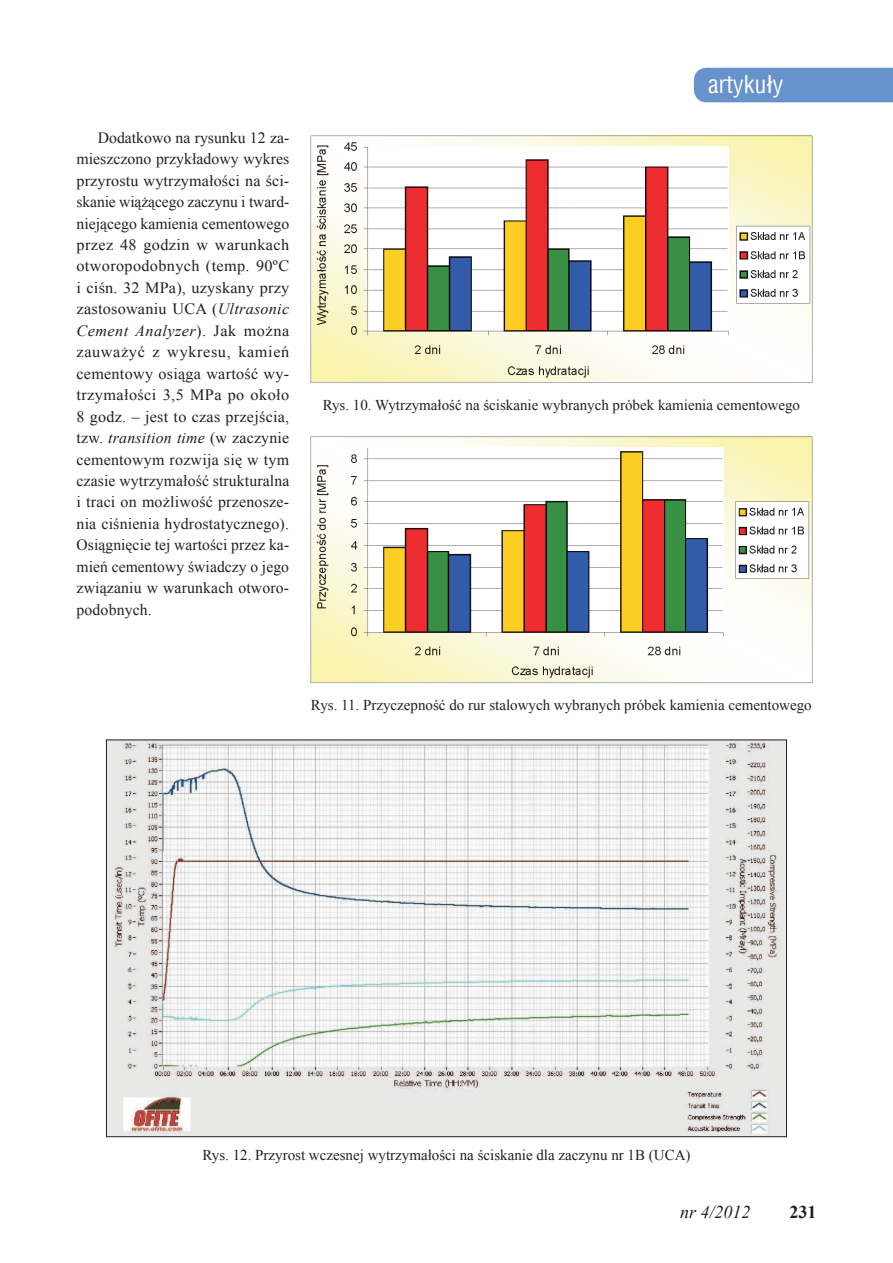
<style>
.page{position:relative;width:893px;height:1263px;background:#fff}
.page>*{position:absolute;margin:0;border:0;box-sizing:border-box;transform-origin:0 0}
.t1{font:24px "Switzerland Condensed";color:#fff}
.t2{font:italic 18px "Times New Roman";color:#231f20}
.t3{font:700 18px "Times New Roman";color:#231f20}
.t4{font:15.75px/21.5px "Times New Roman";letter-spacing:.01em;color:#231f20;text-align:justify}
.t5{font:15px "Times New Roman";color:#231f20}
.s1{font-style:italic}
</style>
<div class="page">
<div style="left:694px;top:68px;width:199px;height:34px;background:#6892cc"></div>
<img style="left:310px;top:135px;width:503px;height:248px">
<img style="left:310px;top:436px;width:503px;height:247px">
<img style="left:108px;top:742px;width:677px;height:393px">
<p class="t4" style="left:77px;top:126px;width:214px;text-indent:21px">Dodatkowo na rysunku 12 za&shy;mieszczono przykładowy wykres przyrostu wytrzymałości na ści&shy;skanie wiążącego zaczynu i tward&shy;niejącego kamienia cementowego przez 48 godzin w warunkach otworopodobnych (temp. 90ºC i ciśn. 32 MPa), uzyskany przy zastosowaniu UCA (<span class="s1">Ultrasonic Cement Analyzer</span>). Jak można zauważyć z wykresu, kamień cementowy osiąga wartość wy&shy;trzymałości 3,5 MPa po około 8 godz. – jest to czas przejścia, tzw. <span class="s1">transition time</span> (w zaczynie cementowym rozwija się w tym czasie wytrzymałość strukturalna i traci on możliwość przenosze&shy;nia ciśnienia hydrostatycznego).<br>Osiągnięcie tej wartości przez ka&shy;mień cementowy świadczy o jego związaniu w warunkach otworo&shy;podobnych.</p>
<h1 class="t1" style="left:708px;top:70px;width:77px">artykuły</h1>
<p class="t5" style="left:323px;top:394px;width:479px">Rys. 10. Wytrzymałość na ściskanie wybranych próbek kamienia cementowego</p>
<p class="t5" style="left:311px;top:695px;width:502px">Rys. 11. Przyczepność do rur stalowych wybranych próbek kamienia cementowego</p>
<p class="t5" style="left:202px;top:1145px;width:490px">Rys. 12. Przyrost wczesnej wytrzymałości na ściskanie dla zaczynu nr 1B (UCA)</p>
<p class="t2" style="left:680px;top:1200px;width:72px">nr 4/2012</p>
<p class="t3" style="left:789px;top:1199px;width:28px">231</p>
</div>
